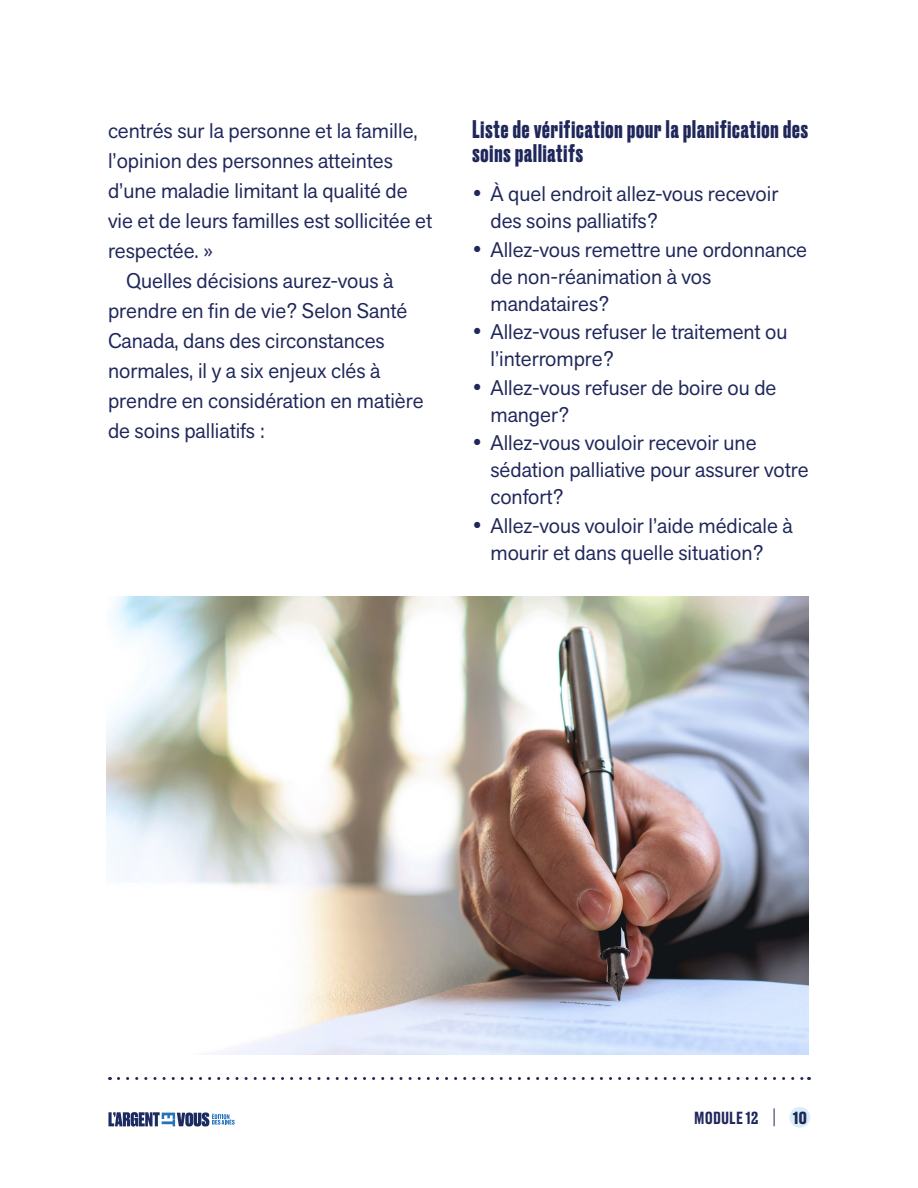
<style>
.page{position:relative;width:918px;height:1188px;background:#fff}
.page>*{position:absolute;margin:0;border:0;box-sizing:border-box;transform-origin:0 0}
.Fourth_level_header{font:700 24px/24px "Druk";letter-spacing:.04em;color:#1f275b}
.bullets_french_beth{font:21px/30px "Akzid Grtsk Next";color:#1f275b}
.t1{font:500 16.5px "Druk Text";letter-spacing:.005em;color:#1f275b}
.t2{font:700 16.5px "Druk Text";color:#1f275b}
</style>
<div class="page">
<div style="left:789px;top:1107px;width:21px;height:21px;background:#daeef8;border-radius:50%"></div>
<svg style="left:774px;top:1108px;width:1px;height:18px"></svg>
<svg style="left:108px;top:1112px;width:127px;height:15px"></svg>
<img style="left:106px;top:596px;width:702px;height:458px">
<svg style="left:118px;top:1077px;width:691px;height:3px"></svg>
<p class="bullets_french_beth" style="left:108px;top:115px;width:326px">centrés sur la personne et la famille, l’opinion des personnes atteintes d’une maladie limitant la qualité de vie et de leurs familles est sollicitée et respectée. »</p>
<p class="bullets_french_beth" style="left:108px;top:265px;width:317px;text-indent:18px">Quelles décisions aurez-vous à prendre en fin de vie? Selon Santé<br>Canada, dans des circonstances normales, il y a six enjeux clés à prendre en considération en matière de soins palliatifs :</p>
<p class="Fourth_level_header" style="left:472px;top:116px;width:337px">Liste de vérification pour la planification des soins palliatifs</p>
<p class="bullets_french_beth" style="left:490px;top:180px;width:289px;line-height:27px;text-indent:-18px">• À quel endroit allez-vous recevoir des soins palliatifs?</p>
<p class="bullets_french_beth" style="left:490px;top:235px;width:318px;line-height:27px;text-indent:-18px">• Allez-vous remettre une ordonnance de non-réanimation à vos mandataires?</p>
<p class="bullets_french_beth" style="left:490px;top:318px;width:299px;line-height:27px;text-indent:-18px">• Allez-vous refuser le traitement ou l’interrompre?</p>
<p class="bullets_french_beth" style="left:490px;top:373px;width:287px;line-height:27px;text-indent:-18px">• Allez-vous refuser de boire ou de manger?</p>
<p class="bullets_french_beth" style="left:490px;top:429px;width:320px;line-height:27px;text-indent:-18px">• Allez-vous vouloir recevoir une sédation palliative pour assurer votre confort?</p>
<p class="bullets_french_beth" style="left:472px;top:511px;width:322px;line-height:27px;text-align:center">• Allez-vous vouloir l’aide médicale à mourir et dans quelle situation?</p>
<p class="t1" style="left:694px;top:1109px;width:66px">MODULE 12</p>
<p class="t2" style="left:793px;top:1109px;width:16px">10</p>
</div>
